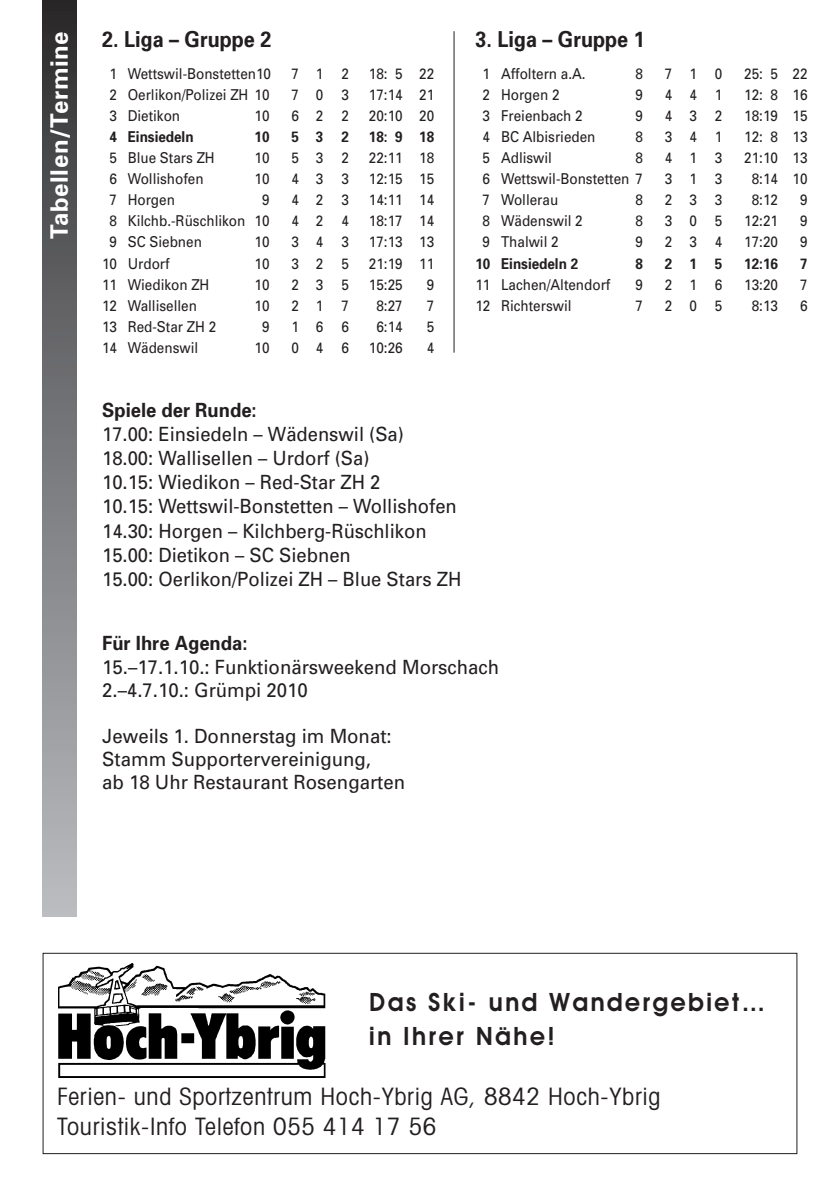
<style>
.page{position:relative;width:840px;height:1191px;background:#fff}
.page>*{position:absolute;margin:0;border:0;box-sizing:border-box;transform-origin:0 0}
.t1{font:condensed 24px/30px "Avant Garde";letter-spacing:.03em;color:#231f20}
.t2{font:600 24px/34px "Avant Garde";letter-spacing:.11em;color:#231f20}
.t3{font:700 24px "Univers";letter-spacing:.025em;color:#fff}
.t4{font:700 22px "Univers";color:#231f20;scale:.9 1}
.t5{font:19.6px/24.2px "Univers";color:#231f20;scale:.94 1}
.t6{font:19.6px/23px "Univers";color:#231f20;scale:.95 1}
.t7{font:700 19.6px "Univers";color:#231f20;scale:.94 1}
.t8{font:15px "Univers";color:#231f20;scale:.9 1}
.t9{font:700 15px "Univers";color:#231f20;scale:.9 1}
</style>
<div class="page">
<div style="left:43px;top:0;width:34px;height:916px;background:linear-gradient(to bottom,#2f2f30,#bdbfc4)"></div>
<hr style="left:453px;top:31px;width:1px;height:322px;background:#231f20">
<div style="left:43px;top:952px;width:754px;height:202px;border:1px solid #231f20"></div>
<img style="left:59px;top:963px;width:266px;height:114px">
<h1 class="t3" style="left:51px;top:239px;width:209px;rotate:-90deg">Tabellen/Termine</h1>
<h2 class="t4" style="left:102px;top:31px;width:189px">2. Liga – Gruppe 2</h2>
<p class="t8" style="left:109px;top:69px;width:181px">1 Wettswil-Bonstetten10</p>
<p class="t8" style="left:291px;top:69px;width:65px">712</p>
<p class="t8" style="left:369px;top:69px;width:74px">18: 5 22</p>
<p class="t8" style="left:109px;top:90px;width:179px">2 Oerlikon/Polizei ZH 10</p>
<p class="t8" style="left:291px;top:90px;width:65px">703</p>
<p class="t8" style="left:369px;top:90px;width:74px">17:14 21</p>
<p class="t8" style="left:109px;top:111px;width:80px">3 Dietikon</p>
<p class="t8" style="left:254px;top:111px;width:18px">10</p>
<p class="t8" style="left:291px;top:111px;width:65px">622</p>
<p class="t8" style="left:369px;top:111px;width:74px">20:10 20</p>
<p class="t9" style="left:109px;top:132px;width:95px">4 Einsiedeln</p>
<p class="t9" style="left:254px;top:132px;width:18px">10</p>
<p class="t9" style="left:291px;top:132px;width:65px">532</p>
<p class="t9" style="left:369px;top:132px;width:74px">18: 9 18</p>
<p class="t8" style="left:109px;top:153px;width:118px">5 Blue Stars ZH</p>
<p class="t8" style="left:254px;top:153px;width:18px">10</p>
<p class="t8" style="left:291px;top:153px;width:65px">532</p>
<p class="t8" style="left:369px;top:153px;width:74px">22:11 18</p>
<p class="t8" style="left:109px;top:174px;width:106px">6 Wollishofen</p>
<p class="t8" style="left:254px;top:174px;width:18px">10</p>
<p class="t8" style="left:291px;top:174px;width:65px">433</p>
<p class="t8" style="left:369px;top:174px;width:74px">12:15 15</p>
<p class="t8" style="left:109px;top:195px;width:74px">7 Horgen</p>
<p class="t8" style="left:262px;top:195px;width:10px">9</p>
<p class="t8" style="left:291px;top:195px;width:65px">423</p>
<p class="t8" style="left:369px;top:195px;width:74px">14:11 14</p>
<p class="t8" style="left:109px;top:216px;width:179px">8 Kilchb.-Rüschlikon 10</p>
<p class="t8" style="left:291px;top:216px;width:65px">424</p>
<p class="t8" style="left:369px;top:216px;width:74px">18:17 14</p>
<p class="t8" style="left:109px;top:237px;width:104px">9 SC Siebnen</p>
<p class="t8" style="left:254px;top:237px;width:18px">10</p>
<p class="t8" style="left:291px;top:237px;width:65px">343</p>
<p class="t8" style="left:369px;top:237px;width:74px">17:13 13</p>
<p class="t8" style="left:102px;top:258px;width:76px">10 Urdorf</p>
<p class="t8" style="left:254px;top:258px;width:18px">10</p>
<p class="t8" style="left:291px;top:258px;width:65px">325</p>
<p class="t8" style="left:369px;top:258px;width:74px">21:19 11</p>
<p class="t8" style="left:102px;top:279px;width:121px">11 Wiedikon ZH</p>
<p class="t8" style="left:254px;top:279px;width:18px">10</p>
<p class="t8" style="left:291px;top:279px;width:65px">235</p>
<p class="t8" style="left:369px;top:279px;width:39px">15:25</p>
<p class="t8" style="left:426px;top:279px;width:10px">9</p>
<p class="t8" style="left:102px;top:300px;width:107px">12 Wallisellen</p>
<p class="t8" style="left:254px;top:300px;width:18px">10</p>
<p class="t8" style="left:291px;top:300px;width:65px">217</p>
<p class="t8" style="left:376px;top:300px;width:31px">8:27</p>
<p class="t8" style="left:426px;top:300px;width:10px">7</p>
<p class="t8" style="left:102px;top:321px;width:128px">13 Red-Star ZH 2</p>
<p class="t8" style="left:262px;top:321px;width:10px">9</p>
<p class="t8" style="left:291px;top:321px;width:65px">166</p>
<p class="t8" style="left:376px;top:321px;width:31px">6:14</p>
<p class="t8" style="left:426px;top:321px;width:10px">5</p>
<p class="t8" style="left:102px;top:342px;width:108px">14 Wädenswil</p>
<p class="t8" style="left:254px;top:342px;width:18px">10</p>
<p class="t8" style="left:291px;top:342px;width:65px">046</p>
<p class="t8" style="left:369px;top:342px;width:39px">10:26</p>
<p class="t8" style="left:426px;top:342px;width:10px">4</p>
<h2 class="t4" style="left:475px;top:31px;width:189px">3. Liga – Gruppe 1</h2>
<p class="t8" style="left:482px;top:69px;width:116px">1 Affoltern a.A.</p>
<p class="t8" style="left:635px;top:69px;width:10px">8</p>
<p class="t8" style="left:664px;top:69px;width:65px">710</p>
<p class="t8" style="left:743px;top:69px;width:72px">25: 5 22</p>
<p class="t8" style="left:482px;top:90px;width:87px">2 Horgen 2</p>
<p class="t8" style="left:635px;top:90px;width:10px">9</p>
<p class="t8" style="left:664px;top:90px;width:65px">441</p>
<p class="t8" style="left:743px;top:90px;width:72px">12: 8 16</p>
<p class="t8" style="left:482px;top:111px;width:113px">3 Freienbach 2</p>
<p class="t8" style="left:635px;top:111px;width:10px">9</p>
<p class="t8" style="left:664px;top:111px;width:65px">432</p>
<p class="t8" style="left:743px;top:111px;width:72px">18:19 15</p>
<p class="t8" style="left:482px;top:132px;width:127px">4 BC Albisrieden</p>
<p class="t8" style="left:635px;top:132px;width:10px">8</p>
<p class="t8" style="left:664px;top:132px;width:65px">341</p>
<p class="t8" style="left:743px;top:132px;width:72px">12: 8 13</p>
<p class="t8" style="left:482px;top:153px;width:78px">5 Adliswil</p>
<p class="t8" style="left:635px;top:153px;width:10px">8</p>
<p class="t8" style="left:664px;top:153px;width:65px">413</p>
<p class="t8" style="left:743px;top:153px;width:72px">21:10 13</p>
<p class="t8" style="left:482px;top:174px;width:179px">6 Wettswil-Bonstetten 7</p>
<p class="t8" style="left:664px;top:174px;width:65px">313</p>
<p class="t8" style="left:751px;top:174px;width:63px">8:14 10</p>
<p class="t8" style="left:482px;top:195px;width:85px">7 Wollerau</p>
<p class="t8" style="left:635px;top:195px;width:10px">8</p>
<p class="t8" style="left:664px;top:195px;width:65px">233</p>
<p class="t8" style="left:751px;top:195px;width:31px">8:12</p>
<p class="t8" style="left:799px;top:195px;width:10px">9</p>
<p class="t8" style="left:482px;top:216px;width:113px">8 Wädenswil 2</p>
<p class="t8" style="left:635px;top:216px;width:10px">8</p>
<p class="t8" style="left:664px;top:216px;width:65px">305</p>
<p class="t8" style="left:743px;top:216px;width:39px">12:21</p>
<p class="t8" style="left:799px;top:216px;width:10px">9</p>
<p class="t8" style="left:482px;top:237px;width:86px">9 Thalwil 2</p>
<p class="t8" style="left:635px;top:237px;width:10px">9</p>
<p class="t8" style="left:664px;top:237px;width:65px">234</p>
<p class="t8" style="left:743px;top:237px;width:39px">17:20</p>
<p class="t8" style="left:799px;top:237px;width:10px">9</p>
<p class="t9" style="left:475px;top:258px;width:116px">10 Einsiedeln 2</p>
<p class="t9" style="left:635px;top:258px;width:10px">8</p>
<p class="t9" style="left:664px;top:258px;width:65px">215</p>
<p class="t9" style="left:743px;top:258px;width:39px">12:16</p>
<p class="t9" style="left:799px;top:258px;width:10px">7</p>
<p class="t8" style="left:475px;top:279px;width:151px">11 Lachen/Altendorf</p>
<p class="t8" style="left:635px;top:279px;width:10px">9</p>
<p class="t8" style="left:664px;top:279px;width:65px">216</p>
<p class="t8" style="left:743px;top:279px;width:39px">13:20</p>
<p class="t8" style="left:799px;top:279px;width:10px">7</p>
<p class="t8" style="left:475px;top:300px;width:108px">12 Richterswil</p>
<p class="t8" style="left:635px;top:300px;width:10px">7</p>
<p class="t8" style="left:664px;top:300px;width:65px">205</p>
<p class="t8" style="left:751px;top:300px;width:31px">8:13</p>
<p class="t8" style="left:799px;top:300px;width:10px">6</p>
<h3 class="t7" style="left:102px;top:403px;width:166px">Spiele der Runde:</h3>
<p class="t5" style="left:102px;top:424px;width:383px">17.00: Einsiedeln – Wädenswil (Sa)<br>18.00: Wallisellen – Urdorf (Sa)<br>10.15: Wiedikon – Red-Star ZH 2<br>10.15: Wettswil-Bonstetten – Wollishofen 14.30: Horgen – Kilchberg-Rüschlikon 15.00: Dietikon – SC Siebnen<br>15.00: Oerlikon/Polizei ZH – Blue Stars ZH</p>
<h3 class="t7" style="left:102px;top:636px;width:156px">Für Ihre Agenda:</h3>
<h3 class="t6" style="left:102px;top:657px;width:419px">15.–17.1.10.: Funktionärsweekend Morschach<br>2.–4.7.10.: Grümpi 2010</h3>
<h3 class="t6" style="left:102px;top:726px;width:320px">Jeweils 1. Donnerstag im Monat:<br>Stamm Supportervereinigung,<br>ab 18 Uhr Restaurant Rosengarten</h3>
<h1 class="t2" style="left:369px;top:985px;width:397px">Das Ski- und Wandergebiet… in Ihrer Nähe!</h1>
<h1 class="t1" style="left:57px;top:1083px;width:604px">Ferien- und Sportzentrum Hoch-Ybrig AG, 8842 Hoch-Ybrig<br>Touristik-Info Telefon 055 414 17 56</h1>
</div>
